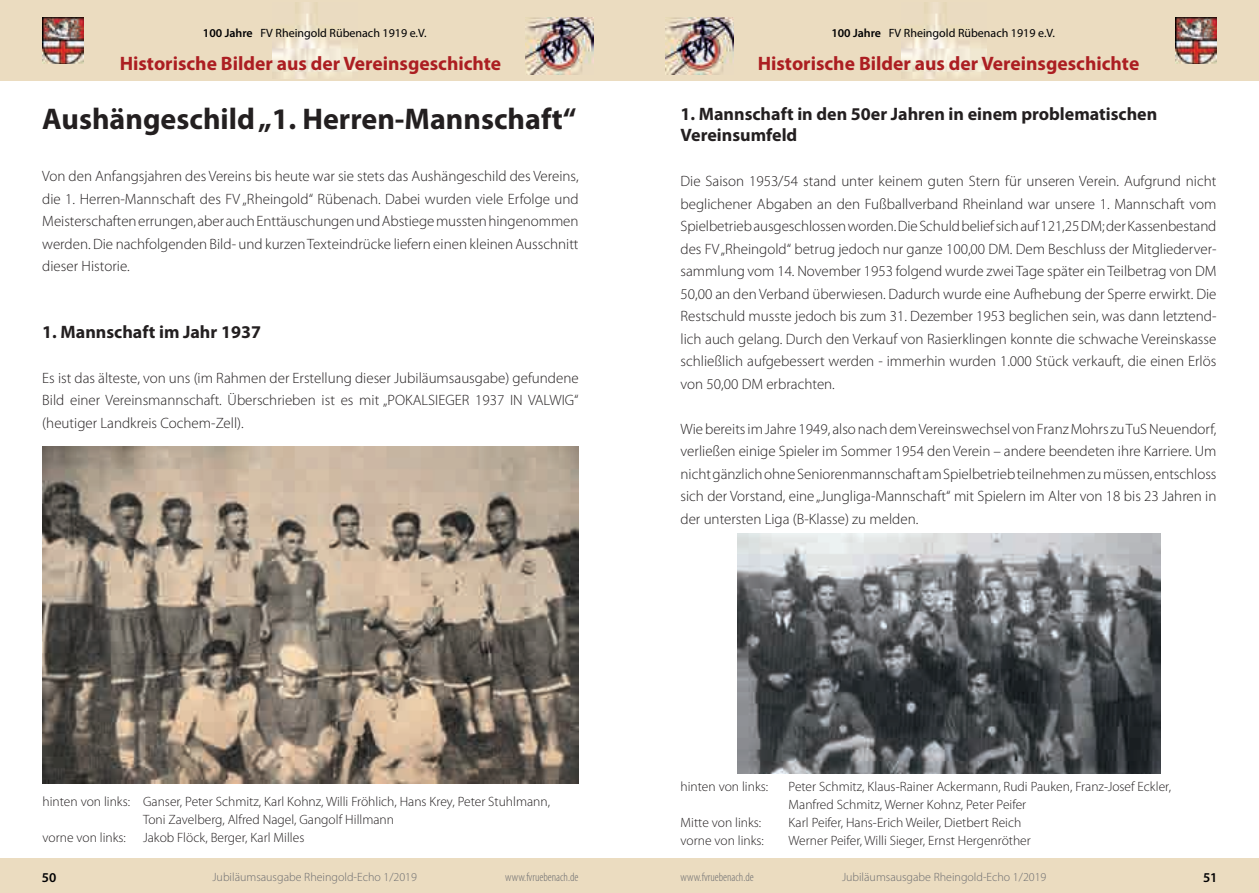
<style>
.page{position:relative;width:1259px;height:893px;background:#fff}
.page>*{position:absolute;margin:0;border:0;box-sizing:border-box;transform-origin:0 0}
.t1{font:700 30px "Myriad Pro";color:#231f20}
.t2{font:700 19.5px "Myriad Pro";color:#ac1e22}
.t3{font:700 18px/21.6px "Myriad Pro";color:#231f20}
.t4{font:300 15px/22.5px "Myriad Pro";color:#231f20;text-align:justify}
.t5{font:300 13.5px/18px "Myriad Pro";color:#231f20}
.t6{font:600 13.5px "Myriad Pro";color:#000002}
.t7{font:300 12px "Myriad Pro";color:#6c6d70}
.t8{font:12px "Myriad Pro";color:#000002}
.t9{font:300 condensed 12px "Myriad Pro";color:#6c6d70}
.s1{font-weight:600}
</style>
<div class="page">
<div style="left:629px;top:859px;width:630px;height:34px;background:#ebdcc0"></div>
<div style="left:0;top:859px;width:629px;height:34px;background:#ebdcc0"></div>
<div style="left:629px;top:0;width:630px;height:81px;background:#ebdcc0"></div>
<div style="left:0;top:0;width:629px;height:81px;background:#ebdcc0"></div>
<img style="left:525px;top:17px;width:68px;height:57px">
<img style="left:666px;top:17px;width:68px;height:57px">
<img style="left:43px;top:17px;width:40px;height:47px">
<img style="left:1175px;top:17px;width:41px;height:47px">
<img style="left:272px;top:3px;width:85px;height:75px">
<img style="left:902px;top:3px;width:84px;height:75px">
<img style="left:43px;top:446px;width:535px;height:337px">
<img style="left:737px;top:534px;width:423px;height:240px">
<p class="t8" style="left:203px;top:26px;width:225px"><span class="s1">100 Jahre</span> FV Rheingold Rübenach 1919 e.V.</p>
<p class="t8" style="left:831px;top:26px;width:225px"><span class="s1">100 Jahre</span> FV Rheingold Rübenach 1919 e.V.</p>
<h2 class="t2" style="left:120px;top:52px;width:383px">Historische Bilder aus der Vereinsgeschichte</h2>
<h2 class="t2" style="left:757px;top:52px;width:383px">Historische Bilder aus der Vereinsgeschichte</h2>
<h1 class="t1" style="left:42px;top:102px;width:536px">Aushängeschild „1. Herren-Mannschaft“</h1>
<p class="t4" style="left:42px;top:165px;width:538px">Von den Anfangsjahren des Vereins bis heute war sie stets das Aushängeschild des Vereins, die 1. Herren-Mannschaft des FV „Rheingold“ Rübenach. Dabei wurden viele Erfolge und Meisterschaften errungen, aber auch Enttäuschungen und Abstiege mussten hingenommen werden. Die nachfolgenden Bild- und kurzen Texteindrücke liefern einen kleinen Ausschnitt dieser Historie.</p>
<p class="t3" style="left:680px;top:103px;width:478px">1. Mannschaft in den 50er Jahren in einem problematischen<br>Vereinsumfeld</p>
<p class="t4" style="left:680px;top:170px;width:537px">Die Saison 1953/54 stand unter keinem guten Stern für unseren Verein. Aufgrund nicht beglichener Abgaben an den Fußballverband Rheinland war unsere 1. Mannschaft vom Spielbetrieb ausgeschlossen worden. Die Schuld belief sich auf 121,25 DM; der Kassenbestand des FV „Rheingold“ betrug jedoch nur ganze 100,00 DM. Dem Beschluss der Mitgliederver&shy;sammlung vom 14. November 1953 folgend wurde zwei Tage später ein Teilbetrag von DM 50,00 an den Verband überwiesen. Dadurch wurde eine Aufhebung der Sperre erwirkt. Die Restschuld musste jedoch bis zum 31. Dezember 1953 beglichen sein, was dann letztend&shy;lich auch gelang. Durch den Verkauf von Rasierklingen konnte die schwache Vereinskasse schließlich aufgebessert werden - immerhin wurden 1.000 Stück verkauft, die einen Erlös von 50,00 DM erbrachten.</p>
<p class="t4" style="left:680px;top:418px;width:537px">Wie bereits im Jahre 1949, also nach dem Vereinswechsel von Franz Mohrs zu TuS Neuendorf, verließen einige Spieler im Sommer 1954 den Verein – andere beendeten ihre Karriere. Um nicht gänzlich ohne Seniorenmannschaft am Spielbetrieb teilnehmen zu müssen, entschloss sich der Vorstand, eine „Jungliga-Mannschaft“ mit Spielern im Alter von 18 bis 23 Jahren in der untersten Liga (B-Klasse) zu melden.</p>
<p class="t3" style="left:42px;top:321px;width:220px">1. Mannschaft im Jahr 1937</p>
<p class="t4" style="left:42px;top:367px;width:538px">Es ist das älteste, von uns (im Rahmen der Erstellung dieser Jubiläumsausgabe) gefundene Bild einer Vereinsmannschaft. Überschrieben ist es mit „POKALSIEGER 1937 IN VALWIG“ (heutiger Landkreis Cochem-Zell).</p>
<p class="t5" style="left:43px;top:792px;width:509px">hinten von links: Ganser, Peter Schmitz, Karl Kohnz, Willi Fröhlich, Hans Krey, Peter Stuhlmann,</p>
<p class="t5" style="left:143px;top:810px;width:252px">Toni Zavelberg, Alfred Nagel, Gangolf Hillmann</p>
<p class="t5" style="left:43px;top:828px;width:85px">vorne von links:</p>
<p class="t5" style="left:143px;top:828px;width:163px">Jakob Flöck, Berger, Karl Milles</p>
<p class="t5" style="left:680px;top:778px;width:89px">hinten von links:</p>
<p class="t5" style="left:788px;top:778px;width:384px">Peter Schmitz, Klaus-Rainer Ackermann, Rudi Pauken, Franz-Josef Eckler,<br>Manfred Schmitz, Werner Kohnz, Peter Peifer</p>
<p class="t5" style="left:680px;top:814px;width:82px">Mitte von links:</p>
<p class="t5" style="left:788px;top:814px;width:234px">Karl Peifer, Hans-Erich Weiler, Dietbert Reich</p>
<p class="t5" style="left:680px;top:832px;width:85px">vorne von links:</p>
<p class="t5" style="left:788px;top:832px;width:244px">Werner Peifer, Willi Sieger, Ernst Hergenröther</p>
<p class="t6" style="left:42px;top:870px;width:16px">50</p>
<p class="t7" style="left:212px;top:870px;width:206px">Jubiläumsausgabe Rheingold-Echo 1/2019</p>
<p class="t7" style="left:842px;top:870px;width:206px">Jubiläumsausgabe Rheingold-Echo 1/2019</p>
<p class="t6" style="left:1203px;top:870px;width:16px">51</p>
<p class="t9" style="left:505px;top:870px;width:75px">www.fvruebenach.de</p>
<p class="t9" style="left:680px;top:870px;width:75px">www.fvruebenach.de</p>
</div>
